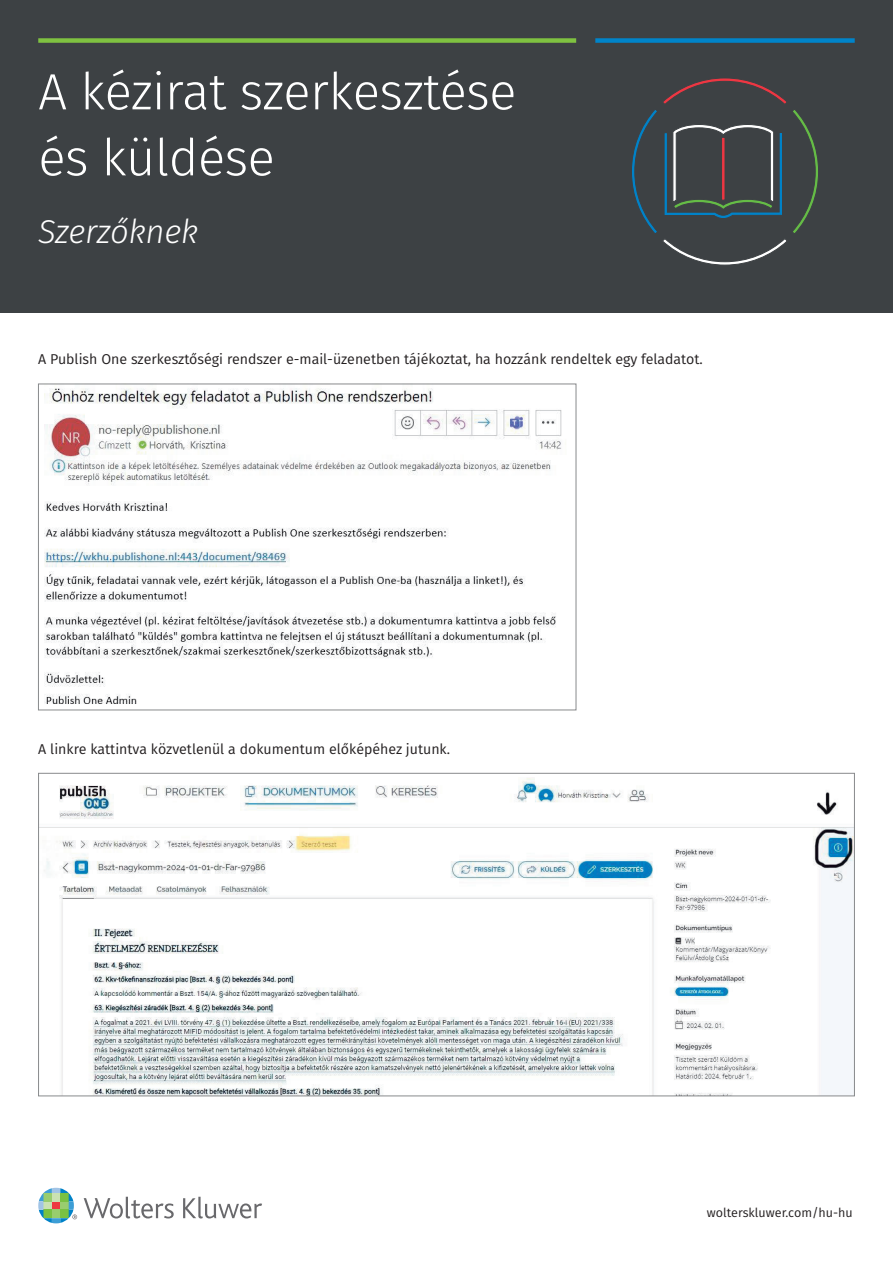
<style>
.page{position:relative;width:893px;height:1263px;background:#fff}
.page>*{position:absolute;margin:0;border:0;box-sizing:border-box;transform-origin:0 0}
.t1{font:300 51px/66px "Fira Sans";letter-spacing:-.01em;color:#fff}
.t2{font:italic 300 33px "Fira Sans";letter-spacing:-.01em;color:#fff}
.t3{font:14.25px "Fira Sans";color:#231f20}
.t4{font:12.6px "Fira Sans";color:#231f20}
</style>
<div class="page">
<img style="left:45px;top:388px;width:517px;height:316px">
<img style="left:40px;top:778px;width:813px;height:316px">
<svg style="left:84px;top:1197px;width:90px;height:21px"></svg>
<svg style="left:183px;top:1197px;width:79px;height:21px"></svg>
<svg style="left:38px;top:1188px;width:39px;height:35px"></svg>
<div style="left:0;top:0;width:893px;height:313px;background:#3d4144"></div>
<div style="left:38px;top:38px;width:538px;height:5px;background:#7fc241"></div>
<div style="left:595px;top:38px;width:260px;height:5px;background:#0084ca"></div>
<svg style="left:632px;top:78px;width:186px;height:187px"></svg>
<h1 class="t1" style="left:38px;top:58px;width:480px">A kézirat szerkesztése és küldése</h1>
<h2 class="t2" style="left:38px;top:208px;width:161px">Szerzőknek</h2>
<p class="t3" style="left:38px;top:349px;width:666px">A Publish One szerkesztőségi rendszer e-mail-üzenetben tájékoztat, ha hozzánk rendeltek egy feladatot.</p>
<p class="t3" style="left:38px;top:738px;width:413px">A linkre kattintva közvetlenül a dokumentum előképéhez jutunk.</p>
<p class="t4" style="left:707px;top:1203px;width:147px">wolterskluwer.com/hu-hu</p>
</div>
